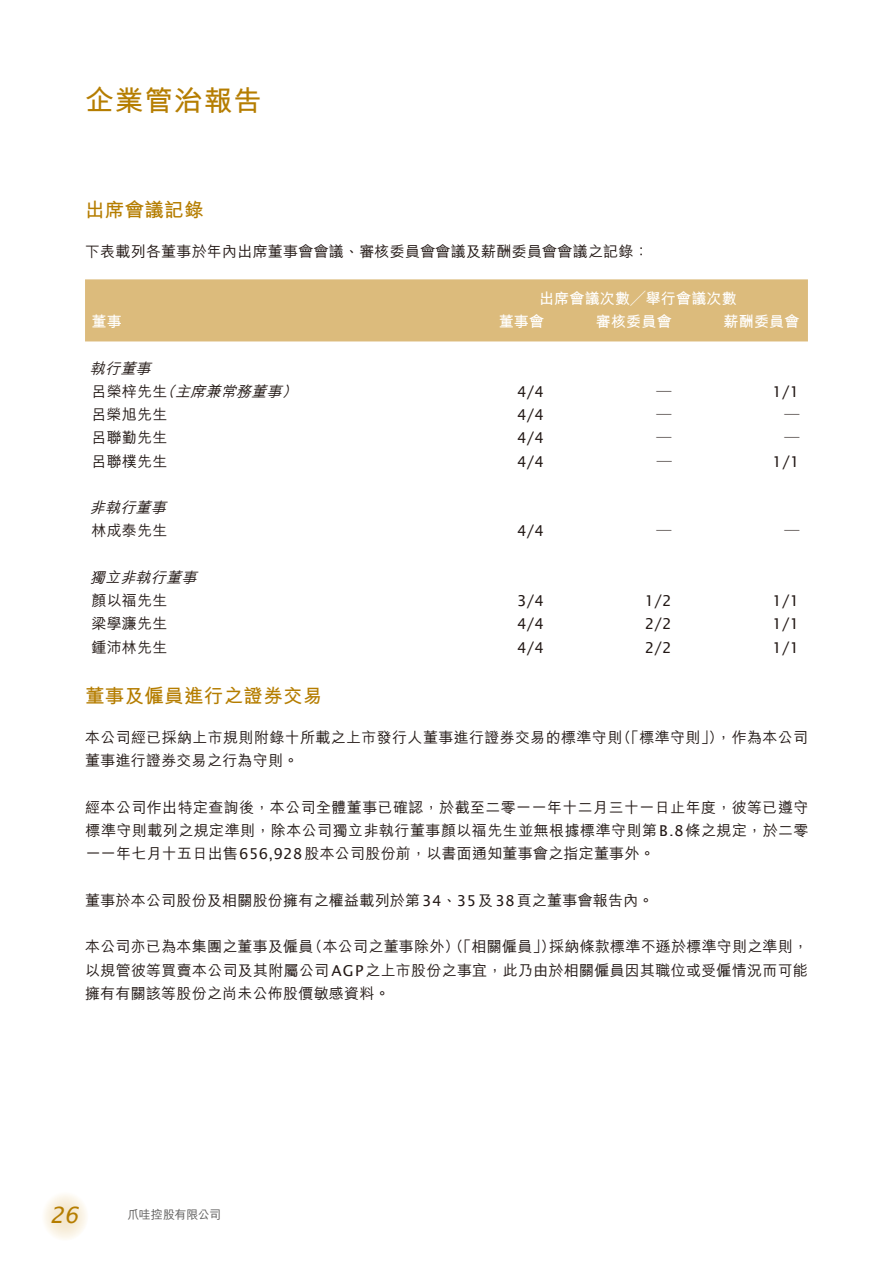
<style>
.page{position:relative;width:893px;height:1263px;background:#fff}
.page>*{position:absolute;margin:0;border:0;box-sizing:border-box;transform-origin:0 0}
.t1{font:700 28.5px "M Hei HK";letter-spacing:.045em;color:#b57d00}
.t2{font:italic 22.5px "Lucida Sans";color:#b57d00}
.t3{font:700 19.5px "M Hei HK";letter-spacing:.015em;color:#b57d00}
.t4{font:500 15px/23.2px "M Hei HK";letter-spacing:.015em;color:#231916;text-align:justify}
.t5{font:15px "Lucida Sans";color:#231916}
.t6{font:italic 500 15px/23.2px "M Hei HK";color:#231916}
.t7{font:700 15px "M Hei HK";letter-spacing:.015em;color:#fff}
.t8{font:500 12px "M Hei HK";letter-spacing:-.045em;color:#595857}
.s1{font-style:normal}
.s2{font-family:"Lucida Sans";font-weight:400}
</style>
<div class="page">
<svg style="left:42px;top:1192px;width:46px;height:49px"></svg>
<div style="left:85px;top:279px;width:723px;height:62px;background:#dcbb7c"></div>
<h1 class="t1" style="left:85px;top:79px;width:178px">企業管治報告</h1>
<h3 class="t3" style="left:85px;top:196px;width:120px">出席會議記錄</h3>
<p class="t4" style="left:85px;top:239px;width:565px">下表載列各董事於年內出席董事會會議、審核委員會會議及薪酬委員會會議之記錄：</p>
<p class="t7" style="left:539px;top:287px;width:199px">出席會議次數╱舉行會議次數</p>
<p class="t7" style="left:92px;top:311px;width:32px">董事</p>
<p class="t7" style="left:499px;top:311px;width:47px">董事會</p>
<p class="t7" style="left:596px;top:311px;width:77px">審核委員會</p>
<p class="t7" style="left:724px;top:311px;width:77px">薪酬委員會</p>
<p class="t6" style="left:90px;top:355px;width:213px">執行董事<br><span class="s1">呂榮梓先生</span>（主席兼常務董事）</p>
<p class="t5" style="left:517px;top:383px;width:28px">4/4</p>
<p class="t4" style="left:657px;top:378px;width:16px">—</p>
<p class="t5" style="left:773px;top:383px;width:28px">1/1</p>
<p class="t4" style="left:91px;top:402px;width:77px">呂榮旭先生</p>
<p class="t5" style="left:517px;top:406px;width:28px">4/4</p>
<p class="t4" style="left:657px;top:402px;width:16px">—</p>
<p class="t4" style="left:784px;top:402px;width:16px">—</p>
<p class="t4" style="left:91px;top:425px;width:77px">呂聯勤先生</p>
<p class="t5" style="left:517px;top:429px;width:28px">4/4</p>
<p class="t4" style="left:657px;top:425px;width:16px">—</p>
<p class="t4" style="left:784px;top:425px;width:16px">—</p>
<p class="t4" style="left:91px;top:448px;width:77px">呂聯樸先生</p>
<p class="t5" style="left:517px;top:453px;width:28px">4/4</p>
<p class="t4" style="left:657px;top:448px;width:16px">—</p>
<p class="t5" style="left:773px;top:453px;width:28px">1/1</p>
<p class="t6" style="left:90px;top:495px;width:83px">非執行董事</p>
<p class="t4" style="left:91px;top:518px;width:77px">林成泰先生</p>
<p class="t5" style="left:517px;top:522px;width:28px">4/4</p>
<p class="t4" style="left:657px;top:518px;width:16px">—</p>
<p class="t4" style="left:784px;top:518px;width:16px">—</p>
<p class="t6" style="left:90px;top:564px;width:113px">獨立非執行董事</p>
<p class="t4" style="left:91px;top:588px;width:77px">顏以福先生</p>
<p class="t5" style="left:517px;top:592px;width:28px">3/4</p>
<p class="t5" style="left:645px;top:592px;width:28px">1/2</p>
<p class="t5" style="left:773px;top:592px;width:28px">1/1</p>
<p class="t4" style="left:91px;top:611px;width:77px">梁學濂先生</p>
<p class="t5" style="left:517px;top:615px;width:28px">4/4</p>
<p class="t5" style="left:645px;top:615px;width:28px">2/2</p>
<p class="t5" style="left:773px;top:615px;width:28px">1/1</p>
<p class="t4" style="left:91px;top:634px;width:77px">鍾沛林先生</p>
<p class="t5" style="left:517px;top:639px;width:28px">4/4</p>
<p class="t5" style="left:645px;top:639px;width:28px">2/2</p>
<p class="t5" style="left:773px;top:639px;width:28px">1/1</p>
<h3 class="t3" style="left:85px;top:682px;width:239px">董事及僱員進行之證券交易</h3>
<p class="t4" style="left:85px;top:725px;width:724px">本公司經已採納上市規則附錄十所載之上市發行人董事進行證券交易的標準守則（「標準守則」），作為本公司董事進行證券交易之行為守則。</p>
<p class="t4" style="left:85px;top:794px;width:725px">經本公司作出特定查詢後，本公司全體董事已確認，於截至二零一一年十二月三十一日止年度，彼等已遵守標準守則載列之規定準則，除本公司獨立非執行董事顏以福先生並無根據標準守則第<span class="s2">B.8</span>條之規定，於二零一一年七月十五日出售<span class="s2">656,928</span>股本公司股份前，以書面通知董事會之指定董事外。</p>
<p class="t4" style="left:85px;top:887px;width:570px">董事於本公司股份及相關股份擁有之權益載列於第<span class="s2">34</span>、<span class="s2">35</span>及<span class="s2">38</span>頁之董事會報告內。</p>
<p class="t4" style="left:85px;top:934px;width:724px">本公司亦已為本集團之董事及僱員（本公司之董事除外）（「相關僱員」）採納條款標準不遜於標準守則之準則，以規管彼等買賣本公司及其附屬公司<span class="s2">AGP</span>之上市股份之事宜，此乃由於相關僱員因其職位或受僱情況而可能擁有有關該等股份之尚未公佈股價敏感資料。</p>
<h2 class="t2" style="left:50px;top:1202px;width:30px">26</h2>
<p class="t8" style="left:128px;top:1206px;width:95px">爪哇控股有限公司</p>
</div>
